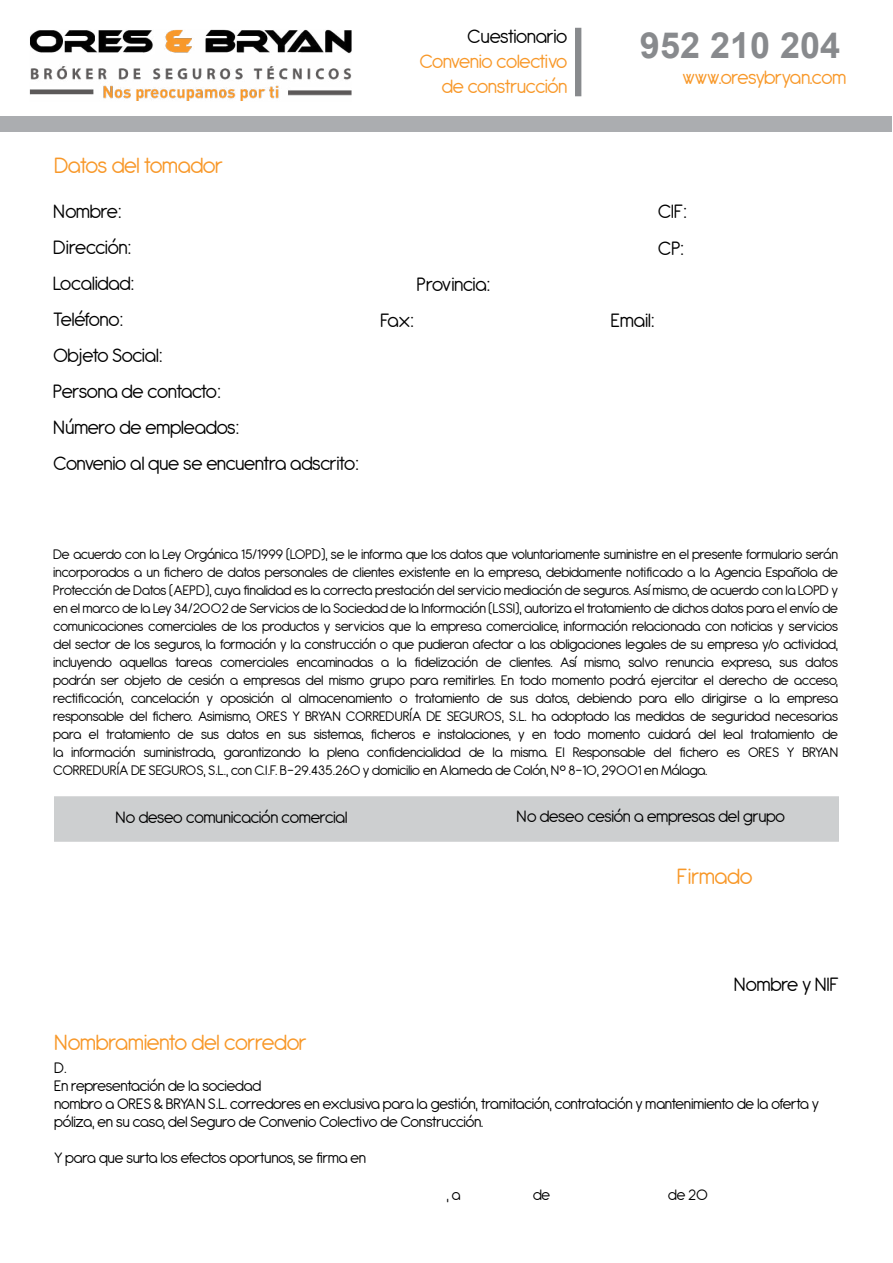
<style>
.page{position:relative;width:893px;height:1263px;background:#fff}
.page>*{position:absolute;margin:0;border:0;box-sizing:border-box;transform-origin:0 0}
.t1{font:700 36px "Arial";color:#888a8d}
.t2{font:24px "Antipasto";letter-spacing:-.04em;color:#f89829}
.t3{font:21px/36px "Antipasto";letter-spacing:-.04em;color:#000}
.t4{font:21px/25.2px "Antipasto";letter-spacing:-.04em;color:#f89829;text-align:right}
.t5{font:18px "Antipasto";letter-spacing:-.04em;color:#000}
.t6{font:16.5px/18px "Antipasto";letter-spacing:-.04em;color:#000}
.t7{font:15px/18px "Antipasto";letter-spacing:-.04em;color:#000;text-align:justify}
</style>
<div class="page">
<img style="left:29px;top:29px;width:323px;height:72px">
<div style="left:1px;top:116px;width:891px;height:16px;background:#abadb0"></div>
<div style="left:54px;top:797px;width:785px;height:44px;background:#cdcfd0"></div>
<div style="left:575px;top:28px;width:6px;height:68px;background:#888a8d"></div>
<h3 class="t3" style="left:467px;top:19px;width:102px">Cuestionario</h3>
<h3 class="t4" style="left:419px;top:49px;width:150px">Convenio colectivo de construcción</h3>
<h1 class="t1" style="left:640px;top:21px;width:202px">952 210 204</h1>
<h3 class="t4" style="left:682px;top:66px;width:166px">www.oresybryan.com</h3>
<h2 class="t2" style="left:54px;top:151px;width:170px">Datos del tomador</h2>
<h3 class="t3" style="left:53px;top:194px;width:307px">Nombre:<br>Dirección:<br>Localidad:<br>Teléfono:<br>Objeto Social:<br>Persona de contacto:<br>Número de empleados:<br>Convenio al que se encuentra adscrito:</h3>
<h3 class="t3" style="left:658px;top:194px;width:30px">CIF:<br>CP:</h3>
<h3 class="t3" style="left:417px;top:267px;width:75px">Provincia:</h3>
<h3 class="t3" style="left:380px;top:303px;width:35px">Fax:</h3>
<h3 class="t3" style="left:611px;top:303px;width:45px">Email:</h3>
<p class="t7" style="left:53px;top:546px;width:786px">De acuerdo con la Ley Orgánica 15/1999 (LOPD), se le informa que los datos que voluntariamente suministre en el presente formulario serán incorporados a un fichero de datos personales de clientes existente en la empresa, debidamente notificado a la Agencia Española de Protección de Datos (AEPD), cuya finalidad es la correcta prestación del servicio mediación de seguros. Así mismo, de acuerdo con la LOPD y en el marco de la Ley 34/2002 de Servicios de la Sociedad de la Información (LSSI), autoriza el tratamiento de dichos datos para el envío de comunicaciones comerciales de los productos y servicios que la empresa comercialice, información relacionada con noticias y servicios del sector de los seguros, la formación y la construcción o que pudieran afectar a las obligaciones legales de su empresa y/o actividad, incluyendo aquellas tareas comerciales encaminadas a la fidelización de clientes. Así mismo, salvo renuncia expresa, sus datos podrán ser objeto de cesión a empresas del mismo grupo para remitirles. En todo momento podrá ejercitar el derecho de acceso, rectificación, cancelación y oposición al almacenamiento o tratamiento de sus datos, debiendo para ello dirigirse a la empresa responsable del fichero. Asimismo, ORES Y BRYAN CORREDURÍA DE SEGUROS, S.L. ha adoptado las medidas de seguridad necesarias para el tratamiento de sus datos en sus sistemas, ficheros e instalaciones, y en todo momento cuidará del leal tratamiento de la información suministrada, garantizando la plena confidencialidad de la misma. El Responsable del fichero es ORES Y BRYAN CORREDURÍA DE SEGUROS, S.L., con C.I.F. B-29.435.260 y domicilio en Alameda de Colón, Nº 8-10, 29001 en Málaga.</p>
<p class="t5" style="left:115px;top:806px;width:234px">No deseo comunicación comercial</p>
<p class="t5" style="left:517px;top:806px;width:270px">No deseo cesión a empresas del grupo</p>
<h2 class="t2" style="left:677px;top:863px;width:77px">Firmado</h2>
<h3 class="t3" style="left:734px;top:966px;width:107px">Nombre y NIF</h3>
<h2 class="t2" style="left:54px;top:1029px;width:254px">Nombramiento del corredor</h2>
<p class="t6" style="left:54px;top:1059px;width:767px">D.<br>En representación de la sociedad<br>nombro a ORES &amp; BRYAN S.L. corredores en exclusiva para la gestión, tramitación, contratación y mantenimiento de la oferta y póliza, en su caso, del Seguro de Convenio Colectivo de Construcción.</p>
<p class="t6" style="left:54px;top:1149px;width:314px">Y para que surta los efectos oportunos, se firma en</p>
<p class="t6" style="left:446px;top:1186px;width:16px">, a</p>
<p class="t6" style="left:533px;top:1186px;width:19px">de</p>
<p class="t6" style="left:668px;top:1186px;width:42px">de 20</p>
</div>
